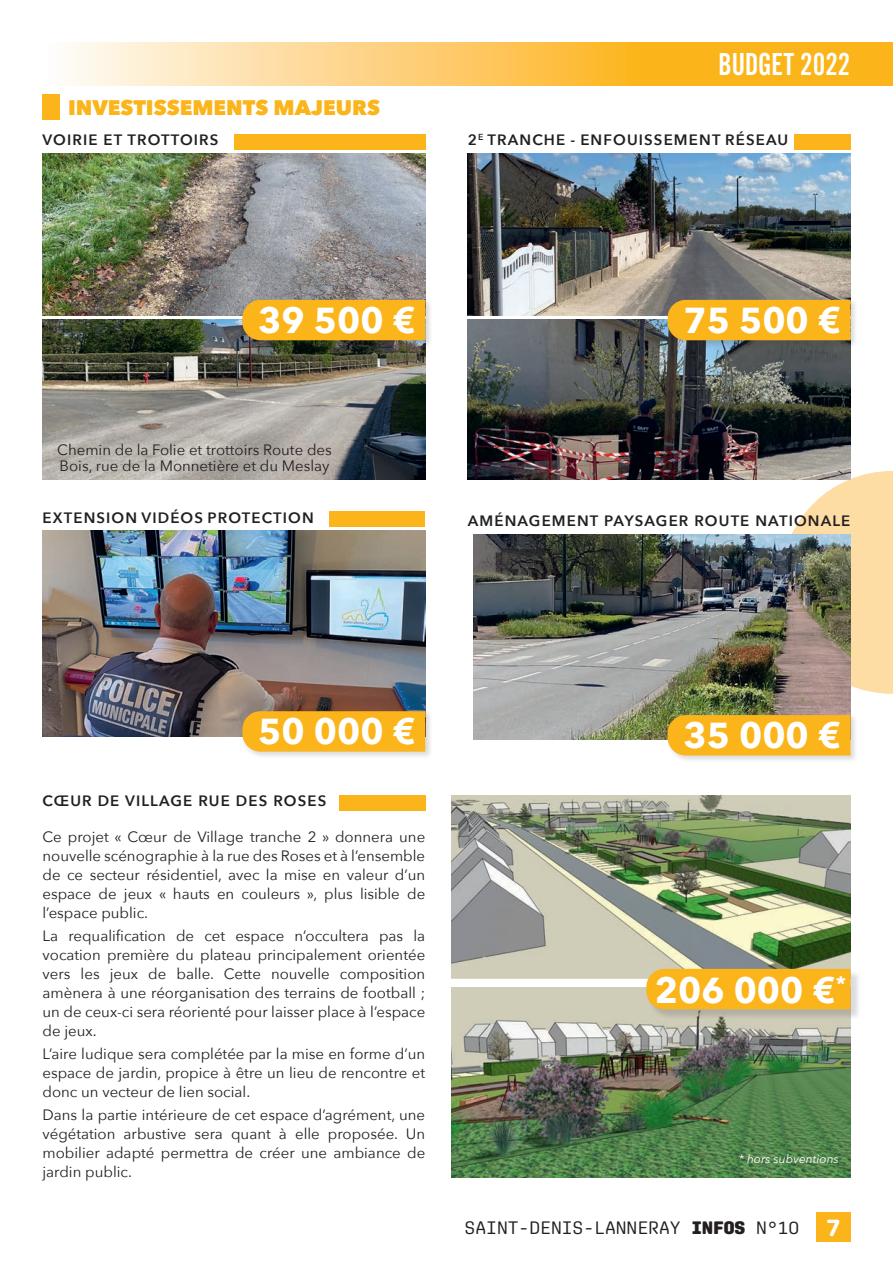
<style>
.page{position:relative;width:893px;height:1263px;background:#fff}
.page>*{position:absolute;margin:0;border:0;box-sizing:border-box;transform-origin:0 0}
.Intertitre{font:700 36px "Avenir Next";color:#fff}
.t1{font:33px "Alternate Got No 2 D";color:#fff}
.Folio{font:700 24px "Aglet Mono";color:#fff}
.Intertitre-2{font:800 21px "Avenir Next";color:#fbb419}
.Bas_de_page_Droite{font:18px "Aglet Mono";color:#231f20}
.Texte{font:15px/18.9px "Avenir Next";color:#231f20;text-align:justify}
.Texte-2{font:600 15px "Avenir Next";letter-spacing:.075em;color:#231f20}
.Texte-3{font:italic 12px "Avenir Next";color:#fff}
.s1{font-weight:900}
</style>
<div class="page">
<svg style="left:792px;top:471px;width:101px;height:223px;background:#fcdfad"></svg>
<div style="left:816px;top:1212px;width:34px;height:30px;background:#fbb419"></div>
<svg style="left:70px;top:43px;width:823px;height:42px;background:#fccb67"></svg>
<div style="left:43px;top:94px;width:17px;height:25px;background:#fbb419"></div>
<img style="left:43px;top:153px;width:382px;height:162px">
<img style="left:43px;top:530px;width:382px;height:206px">
<img style="left:468px;top:153px;width:382px;height:162px">
<img style="left:473px;top:534px;width:377px;height:206px">
<img style="left:43px;top:320px;width:382px;height:160px">
<img style="left:468px;top:320px;width:382px;height:160px">
<div style="left:241px;top:298px;width:192px;height:50px;background:#231f20;opacity:.16"></div>
<div style="left:242px;top:300px;width:183px;height:40px;background:#fbb419"></div>
<div style="left:241px;top:709px;width:192px;height:50px;background:#231f20;opacity:.16"></div>
<div style="left:242px;top:711px;width:183px;height:41px;background:#fbb419"></div>
<div style="left:666px;top:298px;width:192px;height:50px;background:#231f20;opacity:.16"></div>
<div style="left:668px;top:300px;width:182px;height:40px;background:#fbb419"></div>
<div style="left:666px;top:713px;width:192px;height:50px;background:#231f20;opacity:.16"></div>
<div style="left:668px;top:715px;width:182px;height:40px;background:#fbb419"></div>
<div style="left:234px;top:134px;width:191px;height:15px;background:#fbb419"></div>
<div style="left:330px;top:511px;width:95px;height:16px;background:#fbb419"></div>
<div style="left:339px;top:795px;width:86px;height:15px;background:#fbb419"></div>
<div style="left:794px;top:134px;width:56px;height:15px;background:#fbb419"></div>
<img style="left:451px;top:795px;width:399px;height:183px">
<img style="left:451px;top:987px;width:399px;height:191px">
<div style="left:648px;top:970px;width:213px;height:50px;background:#231f20;opacity:.16"></div>
<div style="left:646px;top:969px;width:204px;height:40px;background:#fbb419"></div>
<p class="Intertitre-2" style="left:68px;top:94px;width:313px">INVESTISSEMENTS MAJEURS</p>
<p class="Texte-2" style="left:43px;top:127px;width:177px">VOIRIE ET TROTTOIRS</p>
<p class="t1" style="left:719px;top:47px;width:133px">BUDGET 2022</p>
<p class="Texte-2" style="left:468px;top:127px;width:322px">2<sup>E</sup> TRANCHE - ENFOUISSEMENT RÉSEAU</p>
<p class="Intertitre" style="left:258px;top:289px;width:159px">39 500 €</p>
<p class="Texte" style="left:57px;top:440px;width:276px;line-height:16.5px">Chemin de la Folie et trottoirs Route des<br>Bois, rue de la Monnetière et du Meslay</p>
<p class="Texte-2" style="left:43px;top:504px;width:273px">EXTENSION VIDÉOS PROTECTION</p>
<p class="Intertitre" style="left:684px;top:289px;width:159px">75 500 €</p>
<p class="Texte-2" style="left:468px;top:508px;width:384px">AMÉNAGEMENT PAYSAGER ROUTE NATIONALE</p>
<p class="Intertitre" style="left:258px;top:700px;width:159px">50 000 €</p>
<p class="Texte-2" style="left:43px;top:788px;width:285px">CŒUR DE VILLAGE RUE DES ROSES</p>
<p class="Texte" style="left:43px;top:827px;width:384px">Ce projet « Cœur de Village tranche 2 » donnera une nouvelle scénographie à la rue des Roses et à l’ensemble de ce secteur résidentiel, avec la mise en valeur d’un espace de jeux « hauts en couleurs », plus lisible de l’espace public.</p>
<p class="Texte" style="left:43px;top:926px;width:384px">La requalification de cet espace n’occultera pas la vocation première du plateau principalement orientée vers les jeux de balle. Cette nouvelle composition amènera à une réorganisation des terrains de football ; un de ceux-ci sera réorienté pour laisser place à l’espace de jeux.</p>
<p class="Texte" style="left:43px;top:1044px;width:384px">L’aire ludique sera complétée par la mise en forme d’un espace de jardin, propice à être un lieu de rencontre et donc un vecteur de lien social.</p>
<p class="Texte" style="left:43px;top:1105px;width:384px">Dans la partie intérieure de cet espace d’agrément, une végétation arbustive sera quant à elle proposée. Un mobilier adapté permettra de créer une ambiance de jardin public.</p>
<p class="Intertitre" style="left:684px;top:704px;width:159px">35 000 €</p>
<p class="Intertitre" style="left:655px;top:959px;width:193px">206 000 €<sup>*</sup></p>
<p class="Texte-3" style="left:739px;top:1149px;width:102px">* hors subventions</p>
<p class="Bas_de_page_Droite" style="left:465px;top:1217px;width:336px">SAINT-DENIS-LANNERAY <span class="s1">INFOS</span> N°10</p>
<p class="Folio" style="left:826px;top:1214px;width:16px">7</p>
</div>
